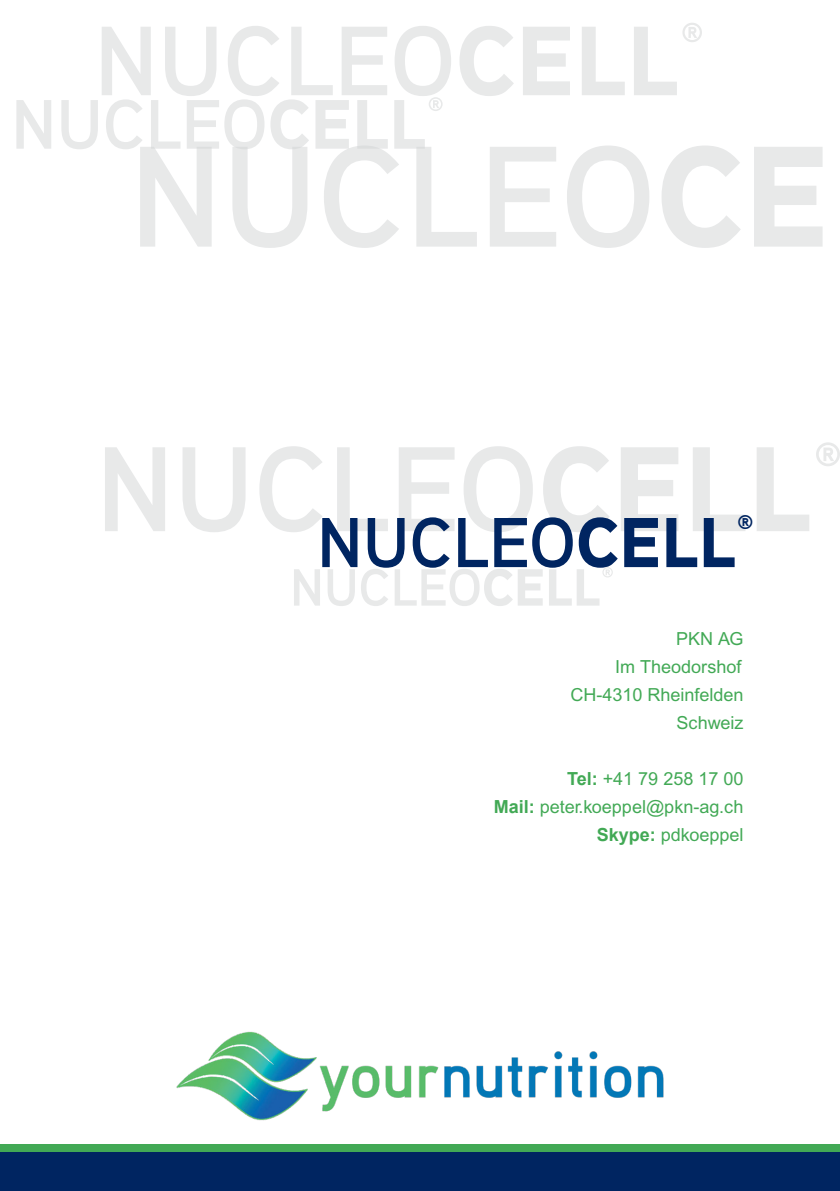
<style>
.page{position:relative;width:840px;height:1191px;background:#fff}
.page>*{position:absolute;margin:0;border:0;box-sizing:border-box;transform-origin:0 0}
.t1{font:700 70.4px "Aaux Pro";color:#002561}
.t2{font:700 20px "Aaux Pro";color:#002561}
.t3{font:18px/28px "Arial";color:#42a955;text-align:right}
.s1{font-weight:900}
.s2{font-weight:700}
</style>
<div class="page">
<div style="left:0;top:1144px;width:839px;height:47px;background:#002561"></div>
<div style="left:0;top:1144px;width:839px;height:8px;background:#42a955"></div>
<img style="left:176px;top:1031px;width:488px;height:90px">
<svg style="left:105px;top:442px;width:734px;height:90px"></svg>
<svg style="left:140px;top:145px;width:682px;height:103px"></svg>
<svg style="left:102px;top:23px;width:599px;height:73px"></svg>
<svg style="left:16px;top:97px;width:426px;height:52px"></svg>
<svg style="left:294px;top:567px;width:318px;height:39px"></svg>
<h1 class="t1" style="left:317px;top:497px;width:422px">NUCLEO<span class="s1">CELL</span></h1>
<p class="t2" style="left:737px;top:509px;width:17px">®</p>
<p class="t3" style="left:570px;top:624px;width:174px">PKN AG<br>Im Theodorshof<br>CH-4310 Rheinfelden<br>Schweiz</p>
<p class="t3" style="left:493px;top:764px;width:251px"><span class="s2">Tel:</span> +41 79 258 17 00<br><span class="s2">Mail:</span> peter.koeppel@pkn-ag.ch<br><span class="s2">Skype:</span> pdkoeppel</p>
</div>
